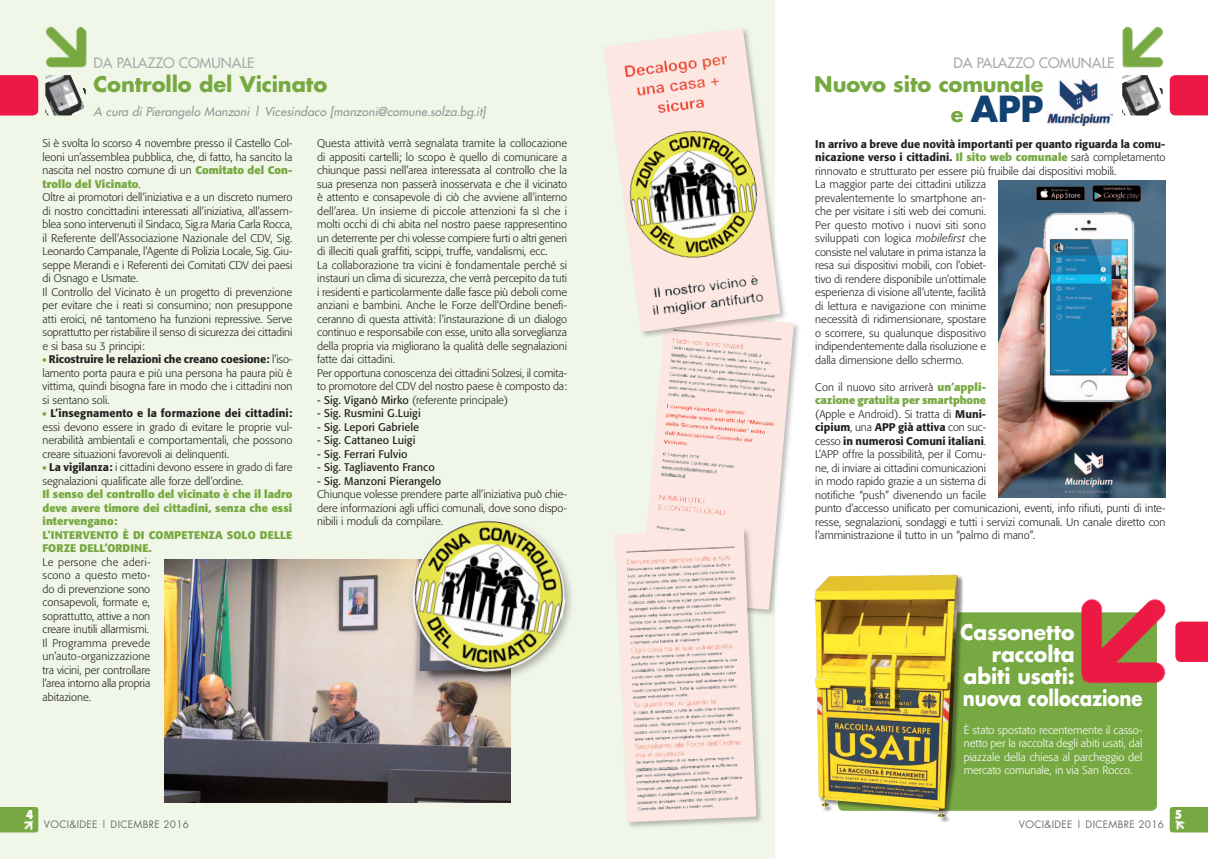
<style>
.page{position:relative;width:1208px;height:859px;background:#fff}
.page>*{position:absolute;margin:0;border:0;box-sizing:border-box;transform-origin:0 0}
.t1{font:700 35px "Futura";color:#124271}
.t2{font:700 21px "Futura";letter-spacing:-.005em;color:#77a942}
.t3{font:700 21px "Futura";letter-spacing:-.005em;color:#fff}
.t4{font:700 21px "Futura";letter-spacing:-.005em;color:#fff;scale:.87 1}
.t5{font:14px "Futura";color:#a8a9ad}
.t6{font:italic 12px "Futura";letter-spacing:.01em;color:#939598}
.t7{font:800 condensed 12px "Futura";color:#fff}
.t8{font:300 11px/13.5px "Formata";color:#231f20}
.t9{font:700 11px/13.5px "Formata";letter-spacing:.005em;color:#77a942}
.t10{font:300 11px/13.5px "Formata";color:#fff;text-align:justify}
.t11{font:11px "Formata";color:#231f20}
.t12{font:10px "Futura";letter-spacing:.03em;color:#6c6d70}
.s1{font-weight:700;color:#77a942}
.s2{font-weight:700;font-size:11.6px;color:#77a942}
.s3{font-weight:500}
.s4{font-weight:400}
.s5{font-size:21px;color:#77a942}
.s6{font-style:italic}
</style>
<div class="page">
<div style="left:0;top:0;width:774px;height:859px;background:#f1f7e8"></div>
<div style="left:838px;top:612px;width:319px;height:199px;background:#77a942;border-radius:6px"></div>
<svg style="left:0;top:807px;width:38px;height:25px"></svg>
<img style="left:21px;top:817px;width:17px;height:16px">
<div style="left:0;top:75px;width:38px;height:41px;background:#ed1845"></div>
<img style="left:45px;top:75px;width:41px;height:41px">
<svg style="left:1169px;top:807px;width:39px;height:25px"></svg>
<img style="left:1170px;top:817px;width:16px;height:16px">
<img style="left:1122px;top:75px;width:40px;height:41px">
<div style="left:1169px;top:75px;width:39px;height:40px;background:#ed1845"></div>
<svg style="left:1196px;top:621px;width:12px;height:41px"></svg>
<img style="left:45px;top:26px;width:42px;height:42px">
<img style="left:1121px;top:26px;width:43px;height:42px">
<img style="left:1080px;top:599px;width:116px;height:85px">
<div style="left:639px;top:310px;width:162px;height:307px;background:#231f20;opacity:.3"></div>
<img style="left:641px;top:312px;width:153px;height:297px">
<img style="left:999px;top:181px;width:166px;height:317px">
<img style="left:1047px;top:79px;width:66px;height:47px">
<div style="left:814px;top:575px;width:149px;height:248px;background:#231f20;opacity:.5"></div>
<img style="left:814px;top:575px;width:144px;height:242px">
<img style="left:164px;top:560px;width:346px;height:242px">
<div style="left:602px;top:26px;width:185px;height:313px;background:#231f20;opacity:.3"></div>
<img style="left:604px;top:28px;width:176px;height:303px">
<div style="left:407px;top:515px;width:167px;height:167px;background:#231f20;opacity:.35"></div>
<img style="left:411px;top:518px;width:156px;height:155px">
<div style="left:613px;top:527px;width:150px;height:302px;background:#231f20;opacity:.3"></div>
<img style="left:615px;top:529px;width:141px;height:293px">
<p class="t5" style="left:94px;top:54px;width:128px">DA PALAZZO COMUNALE</p>
<h2 class="t2" style="left:94px;top:69px;width:235px">Controllo del Vicinato</h2>
<p class="t6" style="left:94px;top:104px;width:393px">A cura di Pierangelo Manzoni | Vicesindaco [manzoni@comune.solza.bg.it]</p>
<p class="t8" style="left:43px;top:137px;width:251px">Si è svolta lo scorso 4 novembre presso il Castello Col&shy;leoni un’assemblea pubblica, che, di fatto, ha sancito la nascita nel nostro comune di un <span class="s1">Comitato del Con&shy;trollo del Vicinato</span>.<br>Oltre ai promotori dell’iniziativa e a un discreto numero di nostro concittadini interessati all’iniziativa, all’assem&shy;blea sono intervenuti il Sindaco, Sig.ra Maria Carla Rocca, il Referente dell’Associazione Nazionale del CDV, Sig.<br>Leonardo Campanale, l’Agente di Polizia Locale, Sig. Giu&shy;seppe Merandi e i Referenti dei Comitati CDV dei paesi di Osnago e Usmate.<br>Il Controllo del Vicinato è un progetto di prevenzione per evitare che i reati si consumino; non presuppone atti eroici, né tantomeno ha funzioni repressive. Serve soprattutto per ristabilire il senso di sicurezza dei cittadini e si basa su 3 principi:</p>
<p class="t8" style="left:43px;top:353px;width:251px;text-align:justify"><span class="s2">•</span> <span class="s3">Ricostruire le relazioni che creano coesione:</span> l’iso&shy;lamento porta paura e più una persona ha paura più è vittima, quindi bisogna fare in modo che i cittadini non si sentano soli.</p>
<p class="t8" style="left:43px;top:407px;width:251px;text-align:justify"><span class="s2">•</span> <span class="s3">L’insegnamento e la formazione dei cittadini: </span>essi devono essere in grado di evitare le proprie vul&shy;nerabilità ambientali e comportamentali, che possono creare situazioni favorevoli ai delinquenti.</p>
<p class="t8" style="left:43px;top:461px;width:251px"><span class="s2">•</span> <span class="s3">La vigilanza:</span> i cittadini devono essere in grado di fare segnalazioni qualificate alle forze dell’ordine.</p>
<p class="t9" style="left:43px;top:487px;width:251px">Il senso del controllo del vicinato è che il ladro deve avere timore dei cittadini, senza che essi intervengano:<br>L’INTERVENTO È DI COMPETENZA SOLO DELLE FORZE DELL’ORDINE.</p>
<p class="t8" style="left:43px;top:555px;width:109px;text-align:justify">Le persone che aderi&shy;scono a questo meto&shy;do di prevenzione sono consapevoli, formate e, soprattutto, attive a non creare inutili allarmismi.<br>Il Programma prevede un’auto-organizzazione tra vicini, per controllare l’area intorno alla propria abitazione.</p>
<p class="t8" style="left:317px;top:137px;width:251px">Questa attività verrà segnalata tramite la collocazione di appositi cartelli; lo scopo è quello di comunicare a chiunque passi nell’area interessata al controllo che la sua presenza non passerà inosservata e che il vicinato è attento e consapevole di ciò che avviene all’interno dell’area. Un insieme di piccole attenzioni fa sì che i molti occhi di chi abita nel nostro paese rappresentino un deterrente per chi volesse compiere furti o altri generi di illeciti quali graffiti, scippi, truffe, vandalismi, ecc.<br>La collaborazione tra vicini è fondamentale perché si instauri un clima di sicurezza, che verrà percepito da tuti i residenti e particolarmente dalle fasce più deboli come anziani e bambini. Anche le Forze dell’Ordine benefi&shy;ceranno di questa attività: l’instaurazione di un dialogo continuo e responsabile con esse, unito alla sorveglianza della propria via migliorano la qualità delle segnalazioni fatte dai cittadini.<br>Per opportuna conoscenza dei cittadini Solzesi, il comita&shy;to promotore del CDV del nostro paese è composto da:</p>
<p class="t8" style="left:317px;top:393px;width:192px"><span class="s4">- Sig. Viganò Mirko</span> (referente principale)</p>
<p class="t11" style="left:317px;top:407px;width:105px">- Sig. Rusmini G.Luigi</p>
<p class="t11" style="left:317px;top:420px;width:103px">- Sig. Lepori Gabriele</p>
<p class="t11" style="left:317px;top:434px;width:100px">- Sig. Cattaneo Luigi</p>
<p class="t11" style="left:317px;top:447px;width:92px">- Sig. Ferrari Fulvio</p>
<p class="t11" style="left:317px;top:460px;width:119px">- Sig. Tagliavento Franco</p>
<p class="t11" style="left:317px;top:474px;width:125px">- Sig. Manzoni Pierangelo</p>
<p class="t8" style="left:317px;top:488px;width:251px;text-align:justify">Chiunque volesse prendere parte all’iniziativa può chie&shy;dere informazioni agli uffici comunali, dove sono dispo&shy;nibili i moduli da compilare.</p>
<p class="t7" style="left:26px;top:807px;width:9px">4</p>
<p class="t12" style="left:44px;top:818px;width:147px">VOCI&amp;IDEE | DICEMBRE 2016</p>
<p class="t5" style="left:953px;top:54px;width:128px">DA PALAZZO COMUNALE</p>
<h2 class="t2" style="left:814px;top:69px;width:231px">Nuovo sito comunale</h2>
<h1 class="t1" style="left:951px;top:85px;width:94px"><span class="s5">e</span> APP</h1>
<p class="t8" style="left:815px;top:137px;width:352px"><span class="s3">In arrivo a breve due novità importanti per quanto riguarda la comu&shy;nicazione verso i cittadini.</span> <span class="s1">Il sito web comunale</span> sarà completamento rinnovato e strutturato per essere più fruibile dai dispositivi mobili.<br>La maggior parte dei cittadini utilizza<br>prevalentemente lo smartphone an-<br>che per visitare i siti web dei comuni.<br>Per questo motivo i nuovi siti sono<br>sviluppati con logica <span class="s6">mobilefirst</span> che<br>consiste nel valutare in prima istanza la<br>resa sui dispositivi mobili, con l’obiet-<br>tivo di rendere disponibile un’ottimale<br>esperienza di visione all’utente, facilità<br>di lettura e navigazione con minime<br>necessità di ridimensionare, spostare<br>o scorrere, su qualunque dispositivo<br>indipendentemente dalla risoluzione e<br>dalla dimensione dello schermo.</p>
<p class="t8" style="left:815px;top:380px;width:352px">Con il nuovo sito arriverà <span class="s1">un’appli-<br>cazione gratuita per smartphone<br></span>(Apple e Android). Si tratta di <span class="s3">Muni-<br>cipium</span>, una <span class="s3">APP già attiva</span> con suc-<br>cesso <span class="s3">in numerosi Comuni italiani</span>.<br>L’APP offre la possibilità, per il Comu-<br>ne, di inviare ai cittadini comunicazioni<br>in modo rapido grazie a un sistema di<br>notifiche “push” divenendo un facile<br>punto d’accesso unificato per comunicazioni, eventi, info rifiuti, punti di inte&shy;resse, segnalazioni, sondaggi e tutti i servizi comunali. Un canale diretto con l’amministrazione il tutto in un “palmo di mano”.</p>
<h2 class="t3" style="left:960px;top:617px;width:116px">Cassonetto</h2>
<h2 class="t3" style="left:991px;top:639px;width:84px">raccolta</h2>
<h2 class="t3" style="left:963px;top:661px;width:113px">abiti usati:</h2>
<h2 class="t4" style="left:963px;top:683px;width:208px">nuova collocazione</h2>
<p class="t10" style="left:963px;top:723px;width:180px">È stato spostato recentemente il casso&shy;netto per la raccolta degli abiti usati, dal piazzale della chiesa al parcheggio del mercato comunale, in via San Rocco.</p>
<p class="t12" style="left:1019px;top:818px;width:147px">VOCI&amp;IDEE | DICEMBRE 2016</p>
<p class="t7" style="left:1174px;top:807px;width:9px">5</p>
</div>
